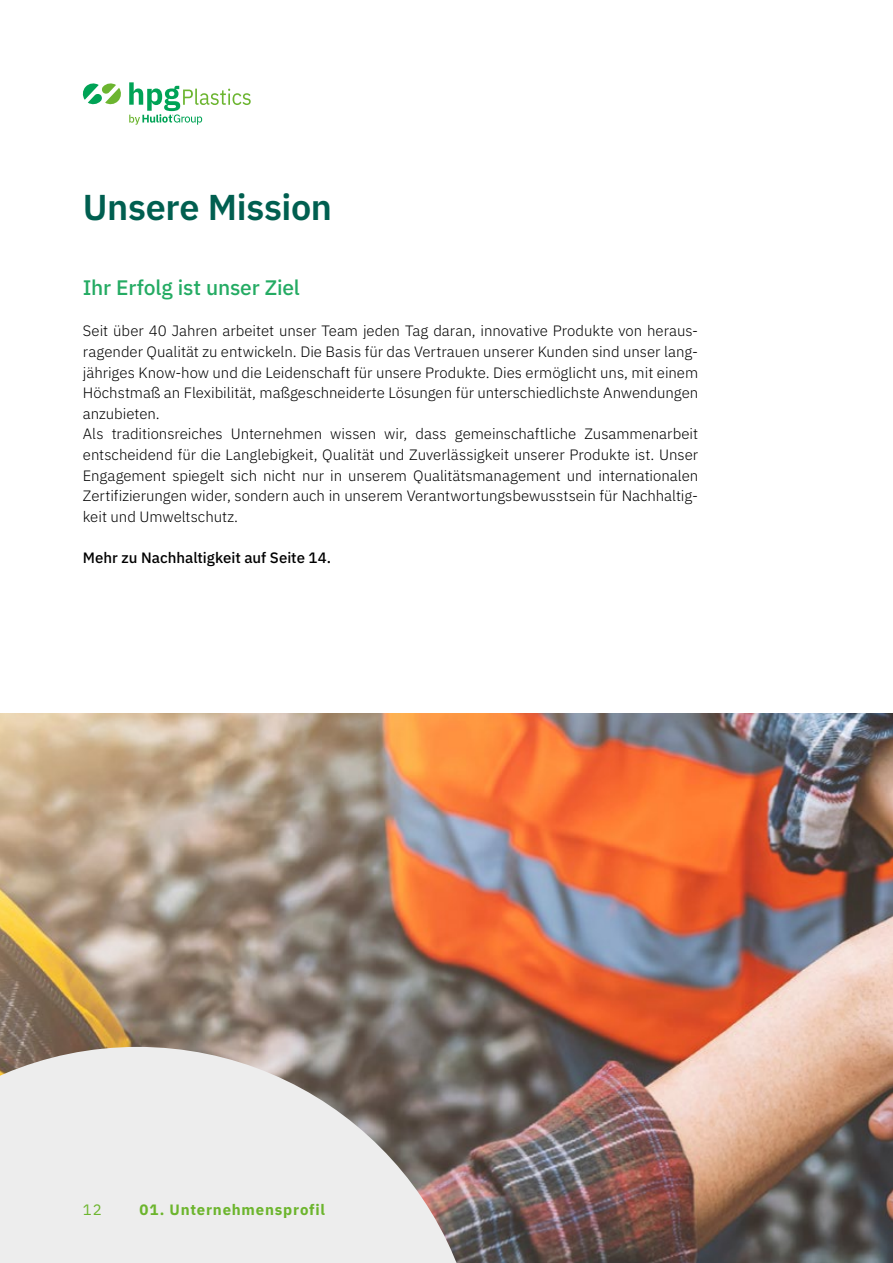
<style>
.page{position:relative;width:893px;height:1263px;background:#fff}
.page>*{position:absolute;margin:0;border:0;box-sizing:border-box;transform-origin:0 0}
.Head_product{font:600 36px "IBM Plex Sans";letter-spacing:-.01em;color:#005f50}
.Grid_align{font:500 21px "IBM Plex Sans";letter-spacing:-.01em;color:#24ab63}
.Grid_align-2{font:300 15px/20.5px "IBM Plex Sans";letter-spacing:-.005em;color:#000;text-align:justify}
.Grid_align-3{font:500 15px "IBM Plex Sans";color:#000}
.t1{font:700 15px "IBM Plex Sans";letter-spacing:.055em;color:#6cb52d}
.t2{font:15px "IBM Plex Sans";color:#6cb52d}
</style>
<div class="page">
<img style="left:0;top:714px;width:893px;height:549px">
<svg style="left:0;top:1047px;width:481px;height:216px;background:#d1cecc"></svg>
<svg style="left:83px;top:83px;width:38px;height:22px"></svg>
<svg style="left:129px;top:82px;width:122px;height:43px"></svg>
<p class="Head_product" style="left:83px;top:179px;width:251px">Unsere Mission</p>
<p class="Grid_align" style="left:83px;top:271px;width:219px">Ihr Erfolg ist unser Ziel</p>
<p class="Grid_align-2" style="left:83px;top:319px;width:617px">Seit über 40 Jahren arbeitet unser Team jeden Tag daran, innovative Produkte von heraus&shy;ragender Qualität zu entwickeln. Die Basis für das Vertrauen unserer Kunden sind unser lang&shy;jähriges Know-how und die Leidenschaft für unsere Produkte. Dies ermöglicht uns, mit einem Höchstmaß an Flexibilität, maßgeschneiderte Lösungen für unterschiedlichste Anwendungen anzubieten.</p>
<p class="Grid_align-2" style="left:83px;top:422px;width:617px">Als traditionsreiches Unternehmen wissen wir, dass gemeinschaftliche Zusammenarbeit entscheidend für die Langlebigkeit, Qualität und Zuverlässigkeit unserer Produkte ist. Unser Engagement spiegelt sich nicht nur in unserem Qualitätsmanagement und internationalen Zertifizierungen wider, sondern auch in unserem Verantwortungsbewusstsein für Nachhaltig&shy;keit und Umweltschutz.</p>
<p class="Grid_align-3" style="left:83px;top:546px;width:250px">Mehr zu Nachhaltigkeit auf Seite 14.</p>
<p class="t2" style="left:83px;top:1198px;width:20px">12</p>
<p class="t1" style="left:139px;top:1198px;width:187px">01. Unternehmensprofil</p>
</div>
